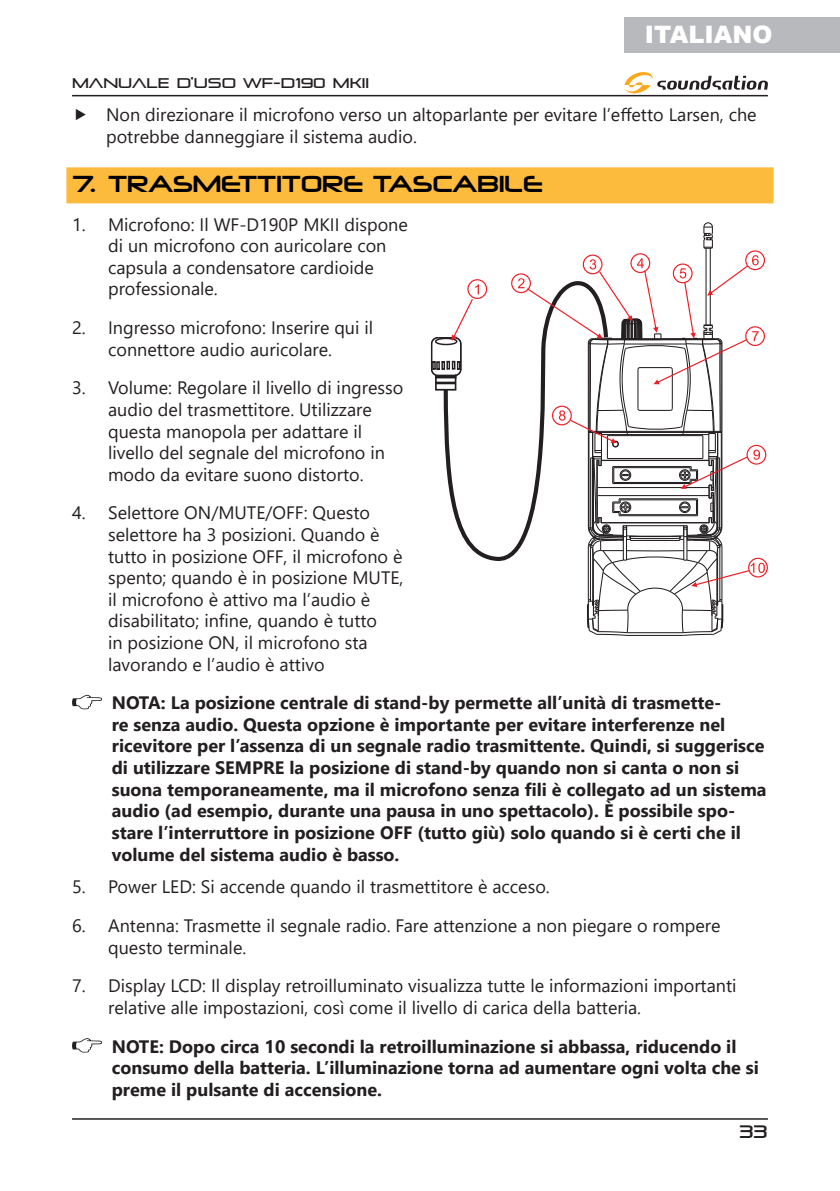
<style>
.page{position:relative;width:840px;height:1191px;background:#fff}
.page>*{position:absolute;margin:0;border:0;box-sizing:border-box;transform-origin:0 0}
.t1{font:900 24px "Arial";color:#fff}
.t2{font:22px "Neuropolitical";color:#000}
.t3{font:18px/21.6px "Segoe UI";color:#231f20}
.ITA_-_Dito_-_Tab_7mm{font:700 18px/21.6px "Segoe UI";color:#231f20}
.t4{font:18px "Pirulen";color:#231f20}
.t5{font:14px "Pirulen";color:#231f20}
</style>
<div class="page">
<div style="left:66px;top:167px;width:707px;height:36px;background:#fdbb3e"></div>
<svg style="left:72px;top:695px;width:30px;height:14px"></svg>
<svg style="left:72px;top:1038px;width:30px;height:14px"></svg>
<svg style="left:441px;top:287px;width:70px;height:274px"></svg>
<hr style="left:626px;top:635px;width:57px;height:1px;background:#231f20">
<div style="left:682px;top:634px;width:31px;height:2px;border:1px solid #231f20;border-radius:50%"></div>
<div style="left:596px;top:634px;width:31px;height:2px;border:1px solid #231f20;border-radius:50%"></div>
<svg style="left:430px;top:279px;width:57px;height:111px"></svg>
<svg style="left:511px;top:222px;width:256px;height:413px"></svg>
<hr style="left:72px;top:95px;width:695px;height:1px;background:#231f20">
<svg style="left:624px;top:72px;width:143px;height:22px"></svg>
<hr style="left:72px;top:1118px;width:695px;height:1px;background:#231f20">
<div style="left:624px;top:17px;width:215px;height:35px;background:#b8b9bc"></div>
<p class="t5" style="left:72px;top:74px;width:298px">MANUALE D’USO WF-D190 MKII</p>
<h1 class="t1" style="left:644px;top:17px;width:129px">ITALIANO</h1>
<p class="t3" style="left:106px;top:103px;width:651px">Non direzionare il microfono verso un altoparlante per evitare l’effetto Larsen, che potrebbe danneggiare il sistema audio.</p>
<p class="t2" style="left:72px;top:170px;width:472px">7. TRASMETTITORE TASCABILE</p>
<p class="t3" style="left:108px;top:212px;width:301px;text-indent:-36px">1. Microfono: Il WF-D190P MKII dispone di un microfono con auricolare con capsula a condensatore cardioide professionale.</p>
<p class="t3" style="left:72px;top:315px;width:302px;text-align:center">2. Ingresso microfono: Inserire qui il connettore audio auricolare.</p>
<p class="t3" style="left:108px;top:375px;width:296px;text-indent:-36px">3. Volume: Regolare il livello di ingresso audio del trasmettitore. Utilizzare questa manopola per adattare il livello del segnale del microfono in modo da evitare suono distorto.</p>
<p class="t3" style="left:108px;top:500px;width:297px;text-indent:-36px">4. Selettore ON/MUTE/OFF: Questo selettore ha 3 posizioni. Quando è tutto in posizione OFF, il microfono è spento; quando è in posizione MUTE, il microfono è attivo ma l’audio è disabilitato; infine, quando è tutto<br>in posizione ON, il microfono sta lavorando e l’audio è attivo</p>
<p class="ITA_-_Dito_-_Tab_7mm" style="left:112px;top:690px;width:656px">NOTA: La posizione centrale di stand-by permette all’unità di trasmette-<br>re senza audio. Questa opzione è importante per evitare interferenze nel ricevitore per l’assenza di un segnale radio trasmittente. Quindi, si suggerisce di utilizzare SEMPRE la posizione di stand-by quando non si canta o non si suona temporaneamente, ma il microfono senza fili è collegato ad un sistema audio (ad esempio, durante una pausa in uno spettacolo). È possibile spo&shy;stare l’interruttore in posizione OFF (tutto giù) solo quando si è certi che il volume del sistema audio è basso.</p>
<p class="t3" style="left:72px;top:874px;width:479px">5. Power LED: Si accende quando il trasmettitore è acceso.</p>
<p class="t3" style="left:108px;top:913px;width:613px;text-indent:-36px">6. Antenna: Trasmette il segnale radio. Fare attenzione a non piegare o rompere questo terminale.</p>
<p class="t3" style="left:108px;top:973px;width:629px;text-indent:-36px">7. Display LCD: Il display retroilluminato visualizza tutte le informazioni importanti relative alle impostazioni, così come il livello di carica della batteria.</p>
<p class="ITA_-_Dito_-_Tab_7mm" style="left:112px;top:1034px;width:648px">NOTE: Dopo circa 10 secondi la retroilluminazione si abbassa, riducendo il consumo della batteria. L’illuminazione torna ad aumentare ogni volta che si preme il pulsante di accensione.</p>
<p class="t4" style="left:738px;top:1120px;width:30px">33</p>
</div>
